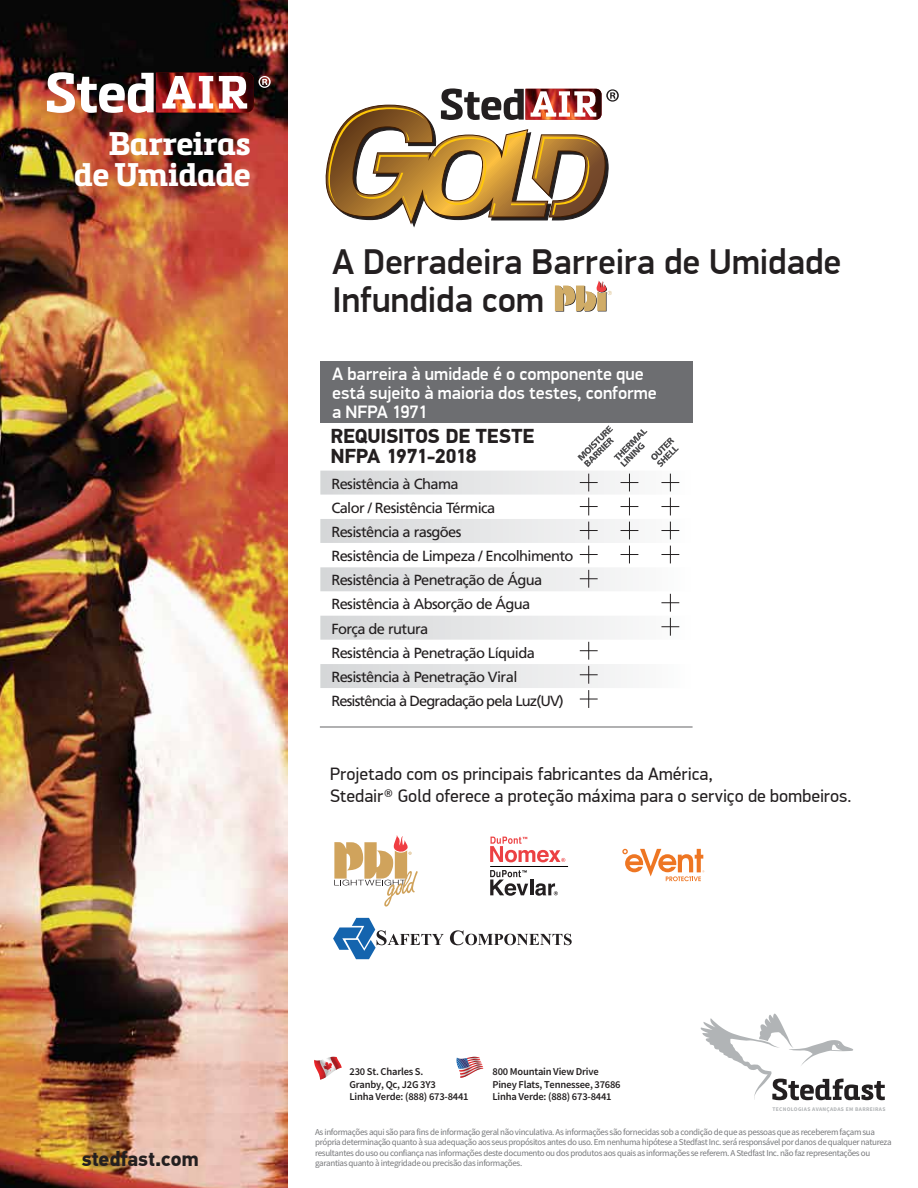
<style>
.page{position:relative;width:918px;height:1188px;background:#fff}
.page>*{position:absolute;margin:0;border:0;box-sizing:border-box;transform-origin:0 0}
.t1{font:500 36px/37.2px "PF Din Display Pro";color:#231f20}
.t2{font:700 32.25px/30.9px "Metronic Slab Pro";letter-spacing:-.02em;color:#fff;text-align:right}
.t3{font:700 21px "PF Din Text Pro";color:#231f20}
.t4{font:700 20.1px/20.5px "PF Din Text Pro";letter-spacing:-.005em;color:#231f20}
.t5{font:500 18.15px/19px "PF Din Display Pro";letter-spacing:-.005em;color:#fff}
.t6{font:18px/21.6px "PF Din Display Pro";letter-spacing:.005em;color:#231f20}
.t7{font:14.7px/24px "Frutiger LT Std";letter-spacing:-.04em;color:#231f20}
.t8{font:600 10.5px/12.6px "Source Sans Pro";letter-spacing:-.02em;color:#231f20}
.t9{font:9px/10.5px "Source Sans Pro";letter-spacing:-.04em;color:#77787b}
.t10{font:700 5.55px "Source Sans Pro";letter-spacing:.06em;color:#b1b4b6}
</style>
<div class="page">
<img style="left:0;top:0;width:288px;height:1188px">
<img style="left:47px;top:72px;width:224px;height:41px">
<svg style="left:325px;top:88px;width:294px;height:140px"></svg>
<div style="left:320px;top:361px;width:372px;height:61px;background:#6d6e71"></div>
<svg style="left:320px;top:471px;width:360px;height:217px"></svg>
<svg style="left:577px;top:425px;width:102px;height:42px"></svg>
<svg style="left:580px;top:474px;width:18px;height:17px"></svg>
<svg style="left:621px;top:474px;width:17px;height:17px"></svg>
<svg style="left:661px;top:474px;width:18px;height:17px"></svg>
<svg style="left:580px;top:498px;width:18px;height:17px"></svg>
<svg style="left:621px;top:498px;width:17px;height:17px"></svg>
<svg style="left:661px;top:498px;width:18px;height:17px"></svg>
<svg style="left:580px;top:522px;width:18px;height:17px"></svg>
<svg style="left:621px;top:522px;width:17px;height:17px"></svg>
<svg style="left:661px;top:522px;width:18px;height:17px"></svg>
<svg style="left:580px;top:546px;width:18px;height:17px"></svg>
<svg style="left:621px;top:546px;width:17px;height:17px"></svg>
<svg style="left:661px;top:546px;width:18px;height:17px"></svg>
<svg style="left:580px;top:570px;width:18px;height:18px"></svg>
<svg style="left:580px;top:666px;width:18px;height:18px"></svg>
<svg style="left:580px;top:690px;width:18px;height:18px"></svg>
<svg style="left:661px;top:594px;width:18px;height:18px"></svg>
<svg style="left:661px;top:618px;width:18px;height:18px"></svg>
<svg style="left:580px;top:642px;width:18px;height:18px"></svg>
<hr style="left:320px;top:727px;width:373px;height:1px;background:#636466">
<svg style="left:334px;top:835px;width:84px;height:72px"></svg>
<svg style="left:622px;top:849px;width:82px;height:32px"></svg>
<svg style="left:490px;top:837px;width:75px;height:25px"></svg>
<svg style="left:490px;top:870px;width:38px;height:26px"></svg>
<hr style="left:530px;top:880px;width:3px;height:15px;background:#231f20">
<svg style="left:535px;top:883px;width:23px;height:13px"></svg>
<hr style="left:490px;top:866px;width:78px;height:1px;background:#010101">
<svg style="left:450px;top:930px;width:122px;height:15px"></svg>
<svg style="left:333px;top:918px;width:111px;height:41px"></svg>
<svg style="left:456px;top:1057px;width:27px;height:21px"></svg>
<svg style="left:314px;top:1057px;width:28px;height:23px"></svg>
<svg style="left:555px;top:280px;width:57px;height:32px"></svg>
<svg style="left:701px;top:1014px;width:184px;height:86px"></svg>
<h2 class="t2" style="left:74px;top:127px;width:178px">Barreiras de Umidade</h2>
<h1 class="t1" style="left:332px;top:244px;width:511px">A Derradeira Barreira de Umidade<br>Infundida com</h1>
<h3 class="t5" style="left:332px;top:365px;width:326px">A barreira à umidade é o componente que está sujeito à maioria dos testes, conforme a NFPA 1971</h3>
<h3 class="t4" style="left:330px;top:426px;width:205px">REQUISITOS DE TESTE<br>NFPA 1971-2018</h3>
<p class="t7" style="left:331px;top:472px;width:244px">Resistência à Chama<br>Calor / Resistência Térmica<br>Resistência a rasgões<br>Resistência de Limpeza / Encolhimento<br>Resistência à Penetração de Água<br>Resistência à Absorção de Água<br>Força de rutura<br>Resistência à Penetração Líquida<br>Resistência à Penetração Viral<br>Resistência à Degradação pela Luz(UV)</p>
<h3 class="t6" style="left:330px;top:763px;width:523px">Projetado com os principais fabricantes da América,<br>Stedair® Gold oferece a proteção máxima para o serviço de bombeiros.</h3>
<h3 class="t3" style="left:82px;top:1146px;width:119px">stedfast.com</h3>
<p class="t8" style="left:350px;top:1065px;width:121px">230 St. Charles S.<br>Granby, Qc, J2G 3Y3<br>Linha Verde: (888) 673-8441</p>
<p class="t8" style="left:493px;top:1065px;width:130px">800 Mountain View Drive<br>Piney Flats, Tennessee, 37686<br>Linha Verde: (888) 673-8441</p>
<p class="t10" style="left:772px;top:1105px;width:115px">TECNOLOGIAS AVANÇADAS EM BARREIRAS</p>
<p class="t9" style="left:315px;top:1127px;width:578px">As informações aqui são para fins de informação geral não vinculativa. As informações são fornecidas sob a condição de que as pessoas que as receberem façam sua própria determinação quanto à sua adequação aos seus propósitos antes do uso. Em nenhuma hipótese a Stedfast Inc. será responsável por danos de qualquer natureza resultantes do uso ou confiança nas informações deste documento ou dos produtos aos quais as informações se referem. A Stedfast Inc. não faz representações ou garantias quanto à integridade ou precisão das informações.</p>
</div>
